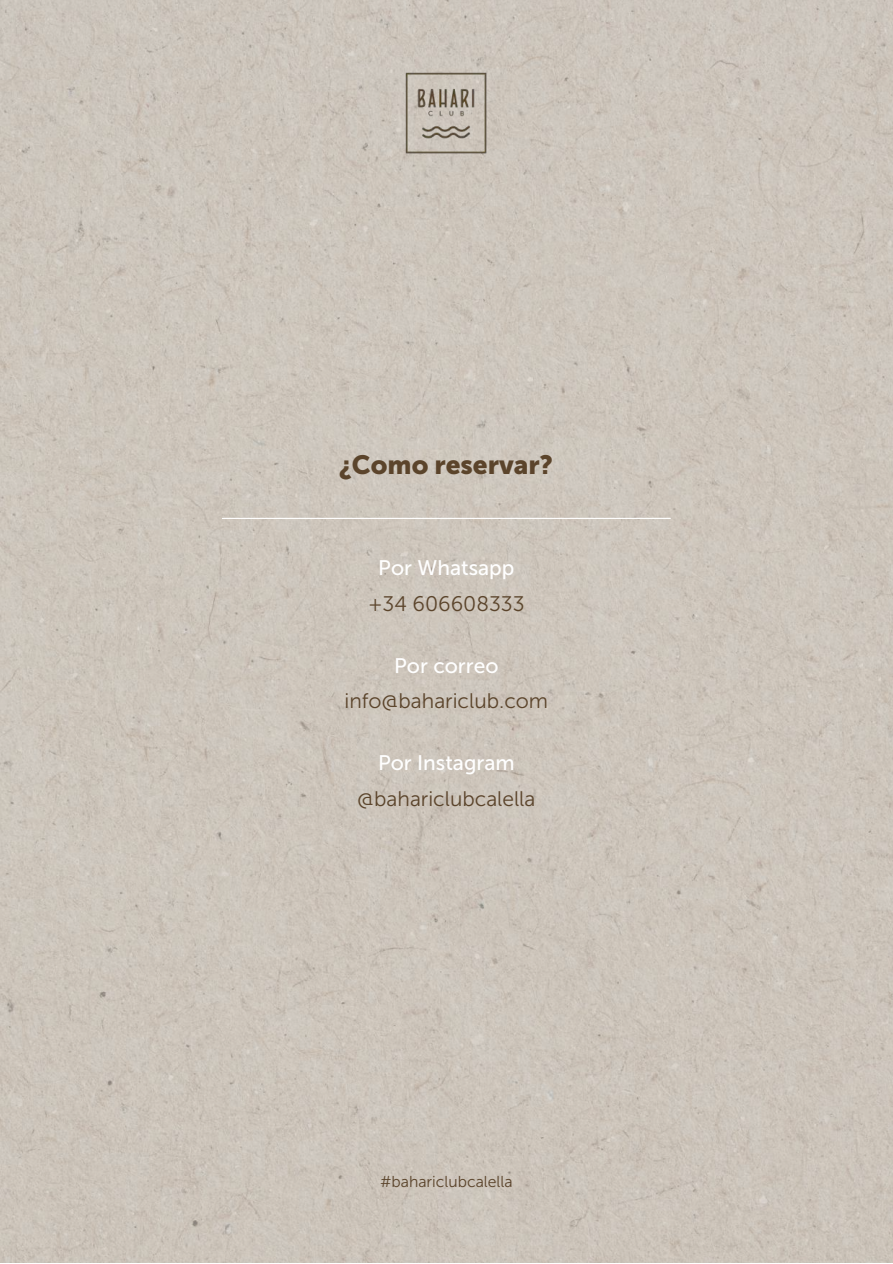
<style>
.page{position:relative;width:893px;height:1264px;background:#fff}
.page>*{position:absolute;margin:0;border:0;box-sizing:border-box;transform-origin:0 0}
.t1{font:26.25px "Museo Sans 900";color:#5b442b}
.t2{font:21px "Museo Sans 300";color:#5b442b}
.t3{font:21px "Museo Sans 500";color:#fff}
.t4{font:15.75px "Museo Sans 300";color:#5b442b}
</style>
<div class="page">
<div style="left:0;top:0;width:892px;height:1262px;background:#cdc5bb"></div>
<img style="left:404px;top:71px;width:83px;height:83px">
<hr style="left:222px;top:518px;width:448px;height:1px;background:#fff">
<p class="t1" style="left:339px;top:449px;width:215px">¿Como reservar?</p>
<p class="t3" style="left:378px;top:555px;width:138px">Por Whatsapp</p>
<p class="t2" style="left:368px;top:591px;width:158px">+34 606608333</p>
<p class="t3" style="left:394px;top:653px;width:106px">Por correo</p>
<p class="t2" style="left:344px;top:688px;width:205px">info@bahariclub.com</p>
<p class="t3" style="left:378px;top:750px;width:138px">Por Instagram</p>
<p class="t2" style="left:357px;top:786px;width:180px">@bahariclubcalella</p>
<p class="t4" style="left:380px;top:1172px;width:134px">#bahariclubcalella</p>
</div>
